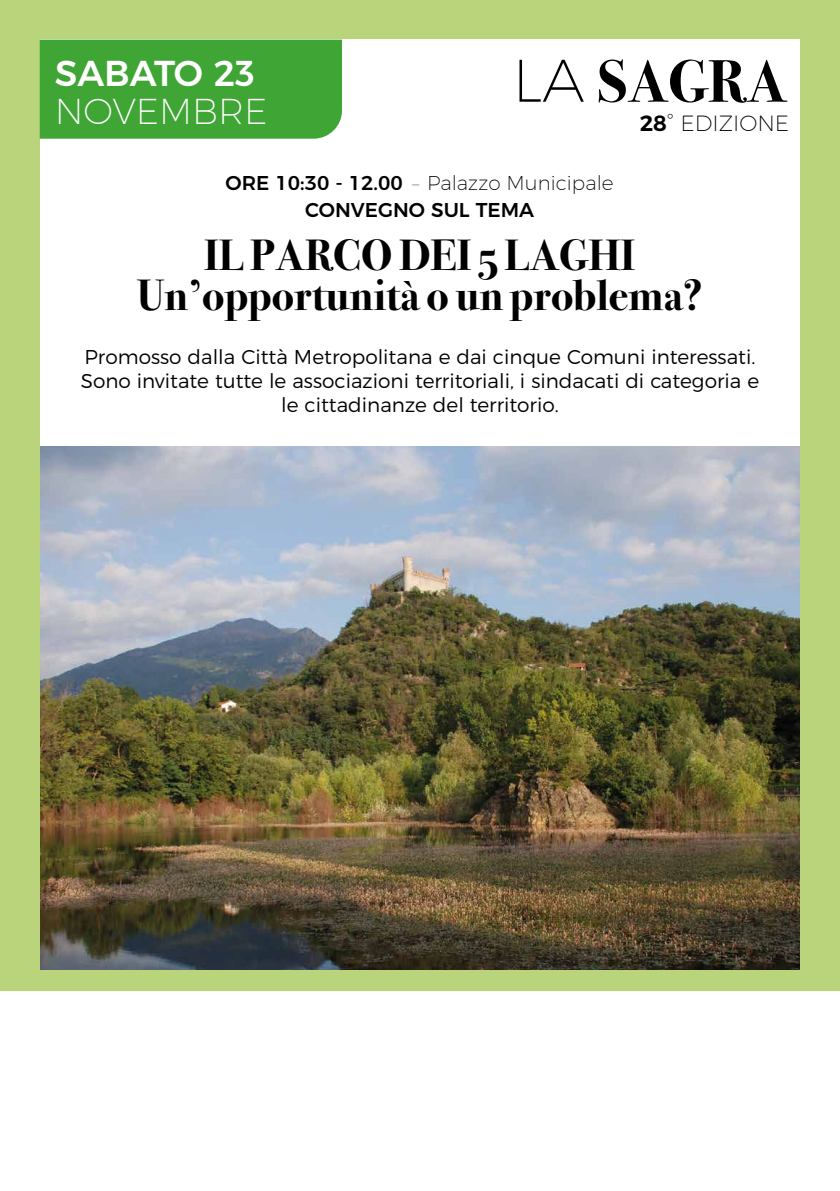
<style>
.page{position:relative;width:840px;height:1191px;background:#fff}
.page>*{position:absolute;margin:0;border:0;box-sizing:border-box;transform-origin:0 0}
.t1{font:700 60px "Bodoni Svty Two OSITCTT";color:#000}
.t2{font:700 44px/40.6px "Bodoni Svty Two OSITCTT";color:#000;text-align:center}
.t3{font:500 36px "Montserrat";letter-spacing:-.005em;color:#fff}
.t4{font:200 36px "Montserrat";color:#fff}
.t5{font:200 22px "Montserrat";color:#000}
.t6{font:300 20px/24px "Montserrat";color:#000;text-align:center}
.t7{font:500 20px/27px "Montserrat";color:#000;text-align:center}
.s1{font-family:"Montserrat";font-weight:200}
.s2{font-weight:600}
.s3{font-family:"Brandon Grotesque";font-weight:100;font-style:italic}
.s4{font-weight:200}
</style>
<div class="page">
<div style="left:0;top:0;width:839px;height:1191px;background:#b9d47a"></div>
<div style="left:40px;top:40px;width:759px;height:929px;background:#fff"></div>
<div style="left:40px;top:40px;width:302px;height:99px;background:#3fa535"></div>
<div style="left:0;top:991px;width:839px;height:200px;background:#fff"></div>
<img style="left:41px;top:446px;width:757px;height:523px">
<h3 class="t3" style="left:55px;top:44px;width:201px">SABATO 23</h3>
<h1 class="t1" style="left:512px;top:46px;width:276px"><span class="s1">LA</span> SAGRA</h1>
<h3 class="t4" style="left:55px;top:84px;width:214px">NOVEMBRE</h3>
<p class="t5" style="left:639px;top:106px;width:151px"><span class="s2">28</span>˚ EDIZIONE</p>
<p class="t7" style="left:225px;top:168px;width:389px">ORE 10:30 - 12.00 <span class="s3">–</span> <span class="s4">Palazzo Municipale<br></span>CONVEGNO SUL TEMA</p>
<h2 class="t2" style="left:137px;top:235px;width:567px">IL PARCO DEI 5 LAGHI<br>Un’opportunità o un problema?</h2>
<p class="t6" style="left:81px;top:343px;width:679px">Promosso dalla Città Metropolitana e dai cinque Comuni interessati.<br>Sono invitate tutte le associazioni territoriali, i sindacati di categoria e le cittadinanze del territorio.</p>
</div>
